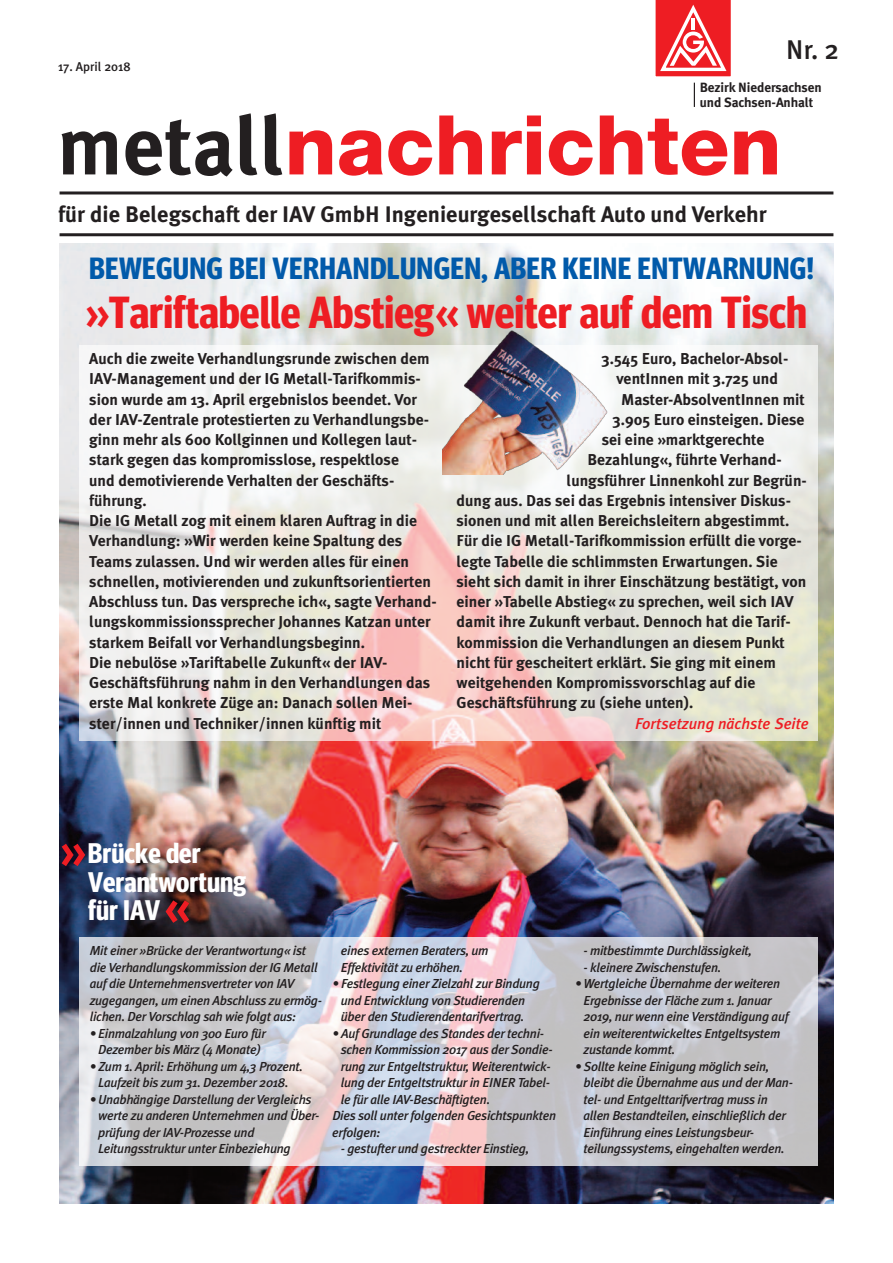
<style>
.page{position:relative;width:893px;height:1263px;background:#fff}
.page>*{position:absolute;margin:0;border:0;box-sizing:border-box;transform-origin:0 0}
.t1{font:800 82.5px "Helvetica Neue";color:#ee1d23}
.t2{font:700 45px "Meta Headline Cond OT";color:#ee1d23}
.t3{font:700 30.75px "Meta Headline Cond OT";letter-spacing:.01em;color:#015aaa}
.t4{font:700 28.35px/28.5px "Meta Headline Cond OT";color:#fff}
.t5{font:500 27px "Meta Plus";color:#231f20}
.t6{font:700 22.5px "Meta Plus";color:#231f20}
.t7{font:700 15.75px/20.2px "Meta Plus";color:#231f20}
.t8{font:italic 500 15.75px "Meta Plus";color:#ee1d23}
.t9{font:700 13.35px/14.7px "Meta Plus";letter-spacing:-.01em;color:#231f20}
.t10{font:italic 500 13.05px/16.5px "Meta Plus";letter-spacing:-.02em;color:#231f20}
.t11{font:500 12.75px "Meta Plus";color:#231f20}
.s1{font-family:"Meta Plus";font-weight:700;color:#231f20}
.s2{font-family:"Meta Plus"}
</style>
<div class="page">
<svg style="left:694px;top:83px;width:1px;height:24px"></svg>
<svg style="left:655px;top:0;width:76px;height:77px"></svg>
<hr style="left:60px;top:233px;width:773px;height:3px;background:#231f20">
<hr style="left:60px;top:191px;width:773px;height:3px;background:#231f20">
<img style="left:60px;top:244px;width:773px;height:959px">
<div style="left:80px;top:346px;width:738px;height:395px;background:#fff;opacity:.65"></div>
<div style="left:80px;top:938px;width:738px;height:228px;background:#fff;opacity:.75"></div>
<svg style="left:166px;top:900px;width:23px;height:23px"></svg>
<svg style="left:62px;top:844px;width:23px;height:22px"></svg>
<img style="left:442px;top:320px;width:168px;height:155px">
<p class="t11" style="left:58px;top:59px;width:74px">17. April 2018</p>
<h3 class="t5" style="left:786px;top:34px;width:54px">Nr. 2</h3>
<p class="t9" style="left:700px;top:80px;width:123px">Bezirk Niedersachsen und Sachsen-Anhalt</p>
<h1 class="t1" style="left:57px;top:116px;width:726px"><span class="s1">metall</span>nachrichten</h1>
<h3 class="t6" style="left:58px;top:201px;width:710px">für die Belegschaft der IAV GmbH Ingenieurgesellschaft Auto und Verkehr</h3>
<h3 class="t3" style="left:89px;top:258px;width:726px">BEWEGUNG BEI VERHANDLUNGEN, ABER KEINE ENTWARNUNG!</h3>
<h2 class="t2" style="left:85px;top:297px;width:724px"><span class="s2">»</span>Tariftabelle Abstieg<span class="s2">«</span> weiter auf dem Tisch</h2>
<p class="t7" style="left:89px;top:348px;width:349px">Auch die zweite Verhandlungsrunde zwischen dem IAV-Management und der IG Metall-Tarifkommis&shy;sion wurde am 13. April ergebnislos beendet. Vor der IAV-Zentrale protestierten zu Verhandlungsbe&shy;ginn mehr als 600 Kollginnen und Kollegen laut&shy;stark gegen das kompromisslose, respektlose<br>und demotivierende Verhalten der Geschäfts&shy;führung.<br>Die IG Metall zog mit einem klaren Auftrag in die Verhandlung: »Wir werden keine Spaltung des Teams zulassen. Und wir werden alles für einen schnellen, motivierenden und zukunftsorientierten Abschluss tun. Das verspreche ich«, sagte Verhand&shy;lungskommissionssprecher Johannes Katzan unter starkem Beifall vor Verhandlungsbeginn.<br>Die nebulöse »Tariftabelle Zukunft« der IAV-Geschäftsführung nahm in den Verhandlungen das erste Mal konkrete Züge an: Danach sollen Mei&shy;ster/innen und Techniker/innen künftig mit</p>
<p class="t7" style="left:602px;top:348px;width:188px">3.545 Euro, Bachelor-Absol-</p>
<p class="t7" style="left:616px;top:369px;width:163px">ventInnen mit 3.725 und</p>
<p class="t7" style="left:621px;top:389px;width:185px">Master-AbsolventInnen mit</p>
<p class="t7" style="left:613px;top:409px;width:193px">3.905 Euro einsteigen. Diese</p>
<p class="t7" style="left:602px;top:429px;width:164px">sei eine »marktgerechte</p>
<p class="t7" style="left:587px;top:450px;width:196px">Bezahlung«, führte Verhand-</p>
<p class="t7" style="left:567px;top:470px;width:242px">lungsführer Linnenkohl zur Begrün-</p>
<p class="t7" style="left:457px;top:490px;width:336px">dung aus. Das sei das Ergebnis intensiver Diskus-</p>
<p class="t7" style="left:457px;top:510px;width:334px">sionen und mit allen Bereichsleitern abgestimmt.</p>
<p class="t7" style="left:457px;top:531px;width:347px">Für die IG Metall-Tarifkommission erfüllt die vorge-</p>
<p class="t7" style="left:457px;top:551px;width:323px">legte Tabelle die schlimmsten Erwartungen. Sie</p>
<p class="t7" style="left:457px;top:571px;width:351px">sieht sich damit in ihrer Einschätzung bestätigt, von</p>
<p class="t7" style="left:457px;top:591px;width:339px">einer »Tabelle Abstieg« zu sprechen, weil sich IAV</p>
<p class="t7" style="left:457px;top:612px;width:336px">damit ihre Zukunft verbaut. Dennoch hat die Tarif-</p>
<p class="t7" style="left:457px;top:632px;width:330px">kommission die Verhandlungen an diesem Punkt</p>
<p class="t7" style="left:457px;top:652px;width:321px">nicht für gescheitert erklärt. Sie ging mit einem</p>
<p class="t7" style="left:457px;top:672px;width:300px">weitgehenden Kompromissvorschlag auf die</p>
<p class="t7" style="left:457px;top:693px;width:238px">Geschäftsführung zu (siehe unten).</p>
<p class="t8" style="left:635px;top:714px;width:175px">Fortsetzung nächste Seite</p>
<h3 class="t4" style="left:88px;top:842px;width:160px">Brücke der<br>Verantwortung für IAV</h3>
<p class="t10" style="left:90px;top:942px;width:234px">Mit einer »Brücke der Verantwortung« ist die Verhandlungskommission der IG Metall auf die Unternehmensvertreter von IAV zugegangen, um einen Abschluss zu ermög&shy;lichen. Der Vorschlag sah wie folgt aus:</p>
<p class="t10" style="left:90px;top:1025px;width:178px;text-align:center">• Einmalzahlung von 300 Euro für<br>Dezember bis März (4 Monate)</p>
<p class="t10" style="left:90px;top:1058px;width:215px;text-align:center">• Zum 1. April: Erhöhung um 4,3 Prozent.<br>Laufzeit bis zum 31. Dezember 2018.</p>
<p class="t10" style="left:98px;top:1091px;width:223px;text-indent:-8px">• Unabhängige Darstellung der Vergleichs werte zu anderen Unternehmen und Über&shy;prüfung der IAV-Prozesse und Leitungsstruktur unter Einbeziehung</p>
<p class="t10" style="left:341px;top:942px;width:149px">eines externen Beraters, um<br>Effektivität zu erhöhen.</p>
<p class="t10" style="left:332px;top:975px;width:209px;text-align:center">• Festlegung einer Zielzahl zur Bindung und Entwicklung von Studierenden über den Studierendentarifvertrag.</p>
<p class="t10" style="left:332px;top:1025px;width:213px">• Auf Grundlage des Standes der techni-</p>
<p class="t10" style="left:341px;top:1041px;width:213px">schen Kommission 2017 aus der Sondie-</p>
<p class="t10" style="left:341px;top:1058px;width:211px">rung zur Entgeltstruktur, Weiterentwick-</p>
<p class="t10" style="left:341px;top:1074px;width:211px">lung der Entgeltstruktur in EINER Tabel-</p>
<p class="t10" style="left:341px;top:1091px;width:151px">le für alle IAV-Beschäftigten.</p>
<p class="t10" style="left:332px;top:1107px;width:225px">Dies soll unter folgenden Gesichtspunkten</p>
<p class="t10" style="left:332px;top:1124px;width:50px">erfolgen:</p>
<p class="t10" style="left:341px;top:1140px;width:190px">- gestufter und gestreckter Einstieg,</p>
<p class="t10" style="left:583px;top:942px;width:170px">- mitbestimmte Durchlässigkeit,</p>
<p class="t10" style="left:583px;top:959px;width:139px">- kleinere Zwischenstufen.</p>
<p class="t10" style="left:583px;top:975px;width:207px;text-indent:-9px">• Wertgleiche Übernahme der weiteren Ergebnisse der Fläche zum 1. Januar 2019, nur wenn eine Verständigung auf ein weiterentwickeltes Entgeltsystem zustande kommt.</p>
<p class="t10" style="left:583px;top:1058px;width:211px;text-indent:-9px">• Sollte keine Einigung möglich sein, bleibt die Übernahme aus und der Man&shy;tel- und Entgelttarifvertrag muss in allen Bestandteilen, einschließlich der Einführung eines Leistungsbeur&shy;teilungssystems, eingehalten werden.</p>
</div>
